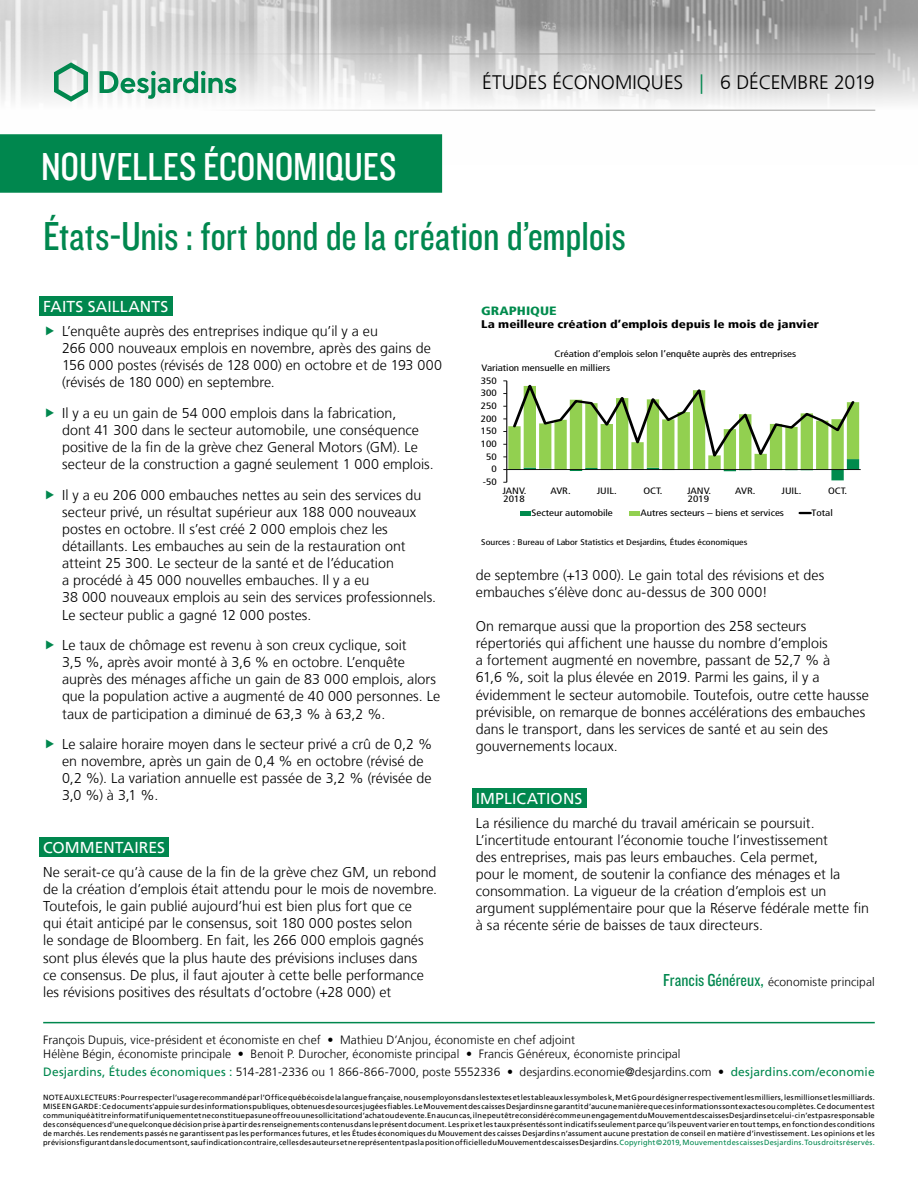
<style>
.page{position:relative;width:918px;height:1188px;background:#fff}
.page>*{position:absolute;margin:0;border:0;box-sizing:border-box;transform-origin:0 0}
.t1{font:42px "Knockout 29 Junior Ltweight";letter-spacing:-.005em;color:#00874e}
.t2{font:40.5px "Knockout 29 Junior Ltweight";color:#fff}
.t3{font:300 19.5px "Frutiger LT";letter-spacing:-.005em;color:#000}
.t4{font:15.75px "Frutiger LT";letter-spacing:.005em;color:#fff}
.t5{font:300 14.25px/17.1px "Frutiger LT";color:#000}
.t6{font:300 12px/14.4px "Frutiger LT";letter-spacing:.005em;color:#000}
.t7{font:900 condensed 12px "Frutiger LT";color:#008b4d;scale:1.2 1}
.t8{font:900 condensed 11.1px "Frutiger LT";color:#000;scale:1.2 1}
.t9{font:condensed 9.3px "Frutiger LT";color:#000;scale:1.2 1}
.t10{font:condensed 9.15px/14px "Frutiger LT";color:#000;scale:1.2 1}
.t11{font:condensed 8.25px "Frutiger LT";color:#000;scale:1.2 1}
.t12{font:7.5px/9px "Frutiger LT";letter-spacing:.025em;color:#000;text-align:justify}
.s1{color:#00874e}
.s2{font-family:"Knockout 29 Junior Ltweight";font-weight:400;font-size:18px;color:#00874e}
.s3{font-weight:400;color:#00874e}
</style>
<div class="page">
<img style="left:0;top:0;width:918px;height:164px">
<hr style="left:43px;top:54px;width:832px;height:1px;background:#9d9d9c">
<hr style="left:43px;top:110px;width:832px;height:1px;background:#9d9d9c">
<svg style="left:54px;top:62px;width:34px;height:40px"></svg>
<svg style="left:100px;top:71px;width:136px;height:28px"></svg>
<div style="left:0;top:135px;width:441px;height:57px;background:#00874e"></div>
<div style="left:0;top:134px;width:442px;height:59px;border:2px solid #00874e"></div>
<hr style="left:43px;top:1022px;width:832px;height:1px;background:#00874e">
<div style="left:39px;top:296px;width:133px;height:20px;background:#00874e"></div>
<div style="left:39px;top:837px;width:130px;height:20px;background:#00874e"></div>
<div style="left:472px;top:788px;width:114px;height:20px;background:#00874e"></div>
<hr style="left:507px;top:469px;width:354px;height:1px;background:#000">
<svg style="left:503px;top:380px;width:356px;height:103px"></svg>
<hr style="left:520px;top:511px;width:11px;height:4px;background:#008b4d">
<hr style="left:629px;top:511px;width:10px;height:4px;background:#92d050">
<svg style="left:800px;top:512px;width:11px;height:2px"></svg>
<h2 class="t2" style="left:41px;top:140px;width:357px">NOUVELLES ÉCONOMIQUES</h2>
<h3 class="t3" style="left:482px;top:72px;width:394px">ÉTUDES ÉCONOMIQUES <span class="s1">|</span> 6 DÉCEMBRE 2019</h3>
<h1 class="t1" style="left:43px;top:209px;width:584px">États-Unis : fort bond de la création d’emplois</h1>
<p class="t4" style="left:43px;top:297px;width:127px">FAITS SAILLANTS</p>
<p class="t5" style="left:62px;top:323px;width:381px">L’enquête auprès des entreprises indique qu’il y a eu<br>266 000 nouveaux emplois en novembre, après des gains de 156 000 postes (révisés de 128 000) en octobre et de 193 000 (révisés de 180 000) en septembre.</p>
<p class="t5" style="left:62px;top:405px;width:373px">Il y a eu un gain de 54 000 emplois dans la fabrication,<br>dont 41 300 dans le secteur automobile, une conséquence positive de la fin de la grève chez General Motors (GM). Le secteur de la construction a gagné seulement 1 000 emplois.</p>
<p class="t5" style="left:62px;top:487px;width:376px">Il y a eu 206 000 embauches nettes au sein des services du secteur privé, un résultat supérieur aux 188 000 nouveaux postes en octobre. Il s’est créé 2 000 emplois chez les détaillants. Les embauches au sein de la restauration ont atteint 25 300. Le secteur de la santé et de l’éducation<br>a procédé à 45 000 nouvelles embauches. Il y a eu<br>38 000 nouveaux emplois au sein des services professionnels.<br>Le secteur public a gagné 12 000 postes.</p>
<p class="t5" style="left:62px;top:637px;width:380px">Le taux de chômage est revenu à son creux cyclique, soit<br>3,5 %, après avoir monté à 3,6 % en octobre. L’enquête auprès des ménages affiche un gain de 83 000 emplois, alors que la population active a augmenté de 40 000 personnes. Le taux de participation a diminué de 63,3 % à 63,2 %.</p>
<p class="t5" style="left:62px;top:736px;width:372px">Le salaire horaire moyen dans le secteur privé a crû de 0,2 % en novembre, après un gain de 0,4 % en octobre (révisé de 0,2 %). La variation annuelle est passée de 3,2 % (révisée de 3,0 %) à 3,1 %.</p>
<p class="t4" style="left:43px;top:838px;width:123px">COMMENTAIRES</p>
<p class="t5" style="left:43px;top:864px;width:395px">Ne serait-ce qu’à cause de la fin de la grève chez GM, un rebond de la création d’emplois était attendu pour le mois de novembre.<br>Toutefois, le gain publié aujourd’hui est bien plus fort que ce<br>qui était anticipé par le consensus, soit 180 000 postes selon<br>le sondage de Bloomberg. En fait, les 266 000 emplois gagnés sont plus élevés que la plus haute des prévisions incluses dans<br>ce consensus. De plus, il faut ajouter à cette belle performance les révisions positives des résultats d’octobre (+28 000) et</p>
<p class="t7" style="left:481px;top:303px;width:64px">GRAPHIQUE</p>
<p class="t8" style="left:481px;top:317px;width:283px">La meilleure création d’emplois depuis le mois de janvier</p>
<p class="t10" style="left:481px;top:347px;width:264px;text-indent:73px">Création d’emplois selon l’enquête auprès des entreprises<br>Variation mensuelle en milliers</p>
<p class="t9" style="left:481px;top:375px;width:15px">350</p>
<p class="t10" style="left:481px;top:386px;width:15px">300</p>
<p class="t10" style="left:481px;top:399px;width:15px">250</p>
<p class="t10" style="left:481px;top:412px;width:15px">200</p>
<p class="t10" style="left:481px;top:424px;width:15px">150</p>
<p class="t10" style="left:481px;top:437px;width:15px">100</p>
<p class="t9" style="left:486px;top:451px;width:10px">50</p>
<p class="t10" style="left:491px;top:462px;width:6px">0</p>
<p class="t10" style="left:483px;top:475px;width:13px">-50</p>
<p class="t10" style="left:502px;top:484px;width:22px">JANV.</p>
<p class="t10" style="left:550px;top:484px;width:18px">AVR.</p>
<p class="t10" style="left:597px;top:484px;width:18px">JUIL.</p>
<p class="t10" style="left:643px;top:484px;width:17px">OCT.</p>
<p class="t10" style="left:687px;top:484px;width:22px">JANV.</p>
<p class="t10" style="left:735px;top:484px;width:18px">AVR.</p>
<p class="t10" style="left:782px;top:484px;width:18px">JUIL.</p>
<p class="t10" style="left:828px;top:484px;width:17px">OCT.</p>
<p class="t10" style="left:532px;top:506px;width:69px">Secteur automobile</p>
<p class="t10" style="left:640px;top:506px;width:121px">Autres secteurs – biens et services</p>
<p class="t10" style="left:812px;top:506px;width:19px">Total</p>
<p class="t10" style="left:504px;top:492px;width:19px">2018</p>
<p class="t10" style="left:688px;top:492px;width:19px">2019</p>
<p class="t11" style="left:481px;top:537px;width:223px">Sources : Bureau of Labor Statistics et Desjardins, Études économiques</p>
<p class="t5" style="left:476px;top:567px;width:350px">de septembre (+13 000). Le gain total des révisions et des embauches s’élève donc au-dessus de 300 000!</p>
<p class="t5" style="left:476px;top:618px;width:394px">On remarque aussi que la proportion des 258 secteurs répertoriés qui affichent une hausse du nombre d’emplois<br>a fortement augmenté en novembre, passant de 52,7 % à<br>61,6 %, soit la plus élevée en 2019. Parmi les gains, il y a évidemment le secteur automobile. Toutefois, outre cette hausse prévisible, on remarque de bonnes accélérations des embauches dans le transport, dans les services de santé et au sein des gouvernements locaux.</p>
<p class="t4" style="left:476px;top:789px;width:108px">IMPLICATIONS</p>
<p class="t5" style="left:476px;top:815px;width:395px">La résilience du marché du travail américain se poursuit.<br>L’incertitude entourant l’économie touche l’investissement<br>des entreprises, mais pas leurs embauches. Cela permet,<br>pour le moment, de soutenir la confiance des ménages et la consommation. La vigueur de la création d’emplois est un argument supplémentaire pour que la Réserve fédérale mette fin à sa récente série de baisses de taux directeurs.</p>
<p class="t6" style="left:663px;top:975px;width:213px"><span class="s2">Francis Généreux,</span> économiste principal</p>
<p class="t6" style="left:43px;top:1032px;width:639px">François Dupuis, vice-président et économiste en chef • Mathieu D’Anjou, économiste en chef adjoint<br>Hélène Bégin, économiste principale • Benoit P. Durocher, économiste principal • Francis Généreux, économiste principal</p>
<p class="t6" style="left:43px;top:1065px;width:833px"><span class="s3">Desjardins, Études économiques :</span> 514‑281‑2336 ou 1 866‑866‑7000, poste 5552336 • desjardins.economie@desjardins.com • <span class="s3">desjardins.com/economie</span></p>
<p class="t12" style="left:43px;top:1093px;width:833px">NOTE AUX LECTEURS: Pour respecter l’usage recommandé par l’Office québécois de la langue française, nous employons dans les textes et les tableaux les symboles k, M et G pour désigner respectivement les milliers, les millions et les milliards.<br>MISE EN GARDE: Ce document s’appuie sur des informations publiques, obtenues de sources jugées fiables. Le Mouvement des caisses Desjardins ne garantit d’aucune manière que ces informations sont exactes ou complètes. Ce document est communiqué à titre informatif uniquement et ne constitue pas une offre ou une sollicitation d’achat ou de vente. En aucun cas, il ne peut être considéré comme un engagement du Mouvement des caisses Desjardins et celui-ci n’est pas responsable des conséquences d’une quelconque décision prise à partir des renseignements contenus dans le présent document. Les prix et les taux présentés sont indicatifs seulement parce qu’ils peuvent varier en tout temps, en fonction des conditions de marchés. Les rendements passés ne garantissent pas les performances futures, et les Études économiques du Mouvement des caisses Desjardins n’assument aucune prestation de conseil en matière d’investissement. Les opinions et les prévisions figurant dans le document sont, sauf indication contraire, celles des auteurs et ne représentent pas la position officielle du Mouvement des caisses Desjardins. <span class="s1">Copyright©2019, Mouvement des caisses Desjardins. Tous droits réservés.</span></p>
</div>
